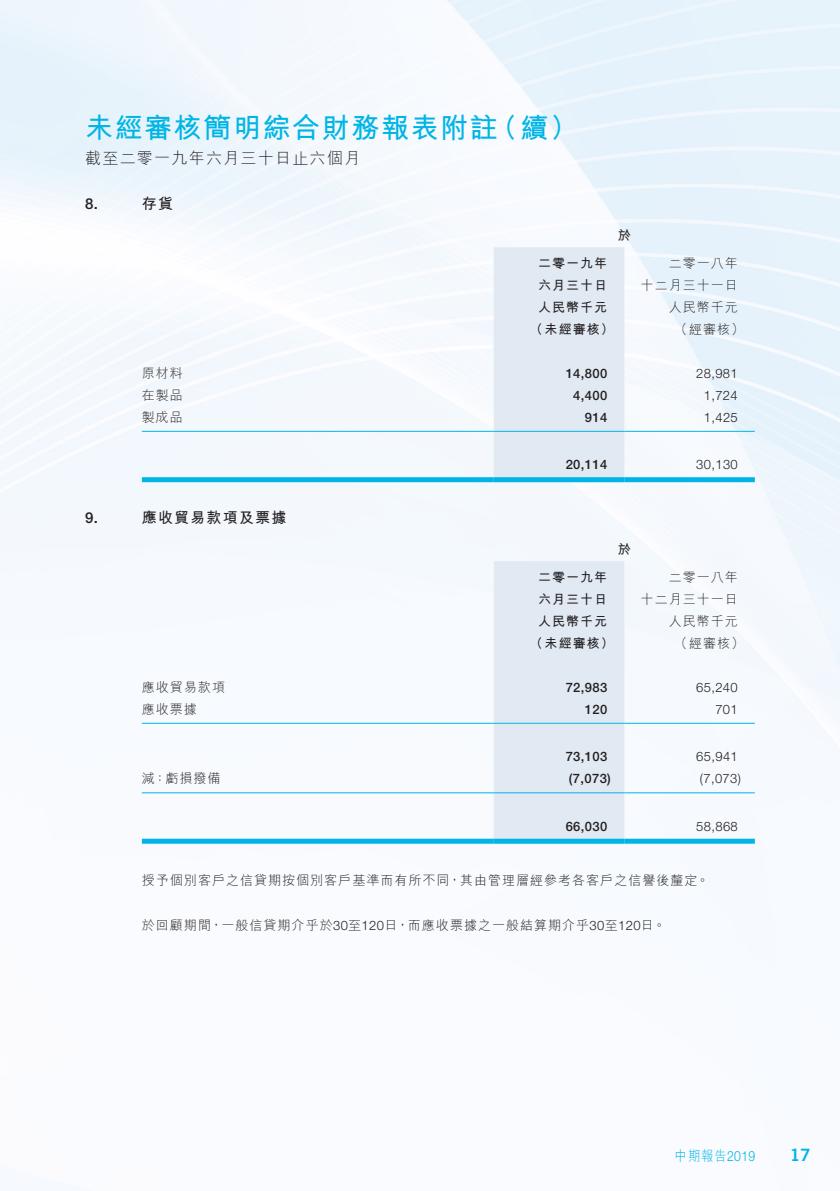
<style>
.page{position:relative;width:840px;height:1191px;background:#fff}
.page>*{position:absolute;margin:0;border:0;box-sizing:border-box;transform-origin:0 0}
.t1{font:700 28px "M Hei HK";letter-spacing:.055em;color:#00b5e6}
.t2{font:17px "Trade Gothic LT Std Bd 2";color:#00b5e6}
.t3{font:300 16px "M Hei HK";letter-spacing:.08em;color:#231f20}
.t4{font:700 15px "M Hei HK";letter-spacing:.08em;color:#231f20}
.t5{font:500 15px "Helvetica Neue LT Std";color:#231f20}
.t6{font:300 14px "M Hei HK";color:#00b5e6;scale:.87 1}
.t7{font:300 13px/22px "M Hei HK";letter-spacing:.08em;color:#231f20;text-align:right}
.t8{font:300 13px "Helvetica Neue LT Std";letter-spacing:.03em;color:#231f20}
.t9{font:500 13px "Helvetica Neue LT Std";letter-spacing:.03em;color:#231f20}
.t10{font:700 13px/22px "M Hei HK";letter-spacing:.08em;color:#231f20}
.s1{font-family:"Helvetica Neue LT Std"}
</style>
<div class="page">
<img style="left:0;top:0;width:839px;height:844px">
<div style="left:493px;top:247px;width:131px;height:230px;background:#e1e9f3"></div>
<hr style="left:142px;top:431px;width:351px;height:1px;background:#00b5e6">
<hr style="left:493px;top:431px;width:131px;height:1px;background:#00b5e6">
<hr style="left:624px;top:431px;width:130px;height:1px;background:#00b5e6">
<div style="left:142px;top:477px;width:351px;height:5px;background:#00b5e6"></div>
<div style="left:493px;top:477px;width:131px;height:5px;background:#00b5e6"></div>
<div style="left:624px;top:477px;width:130px;height:5px;background:#00b5e6"></div>
<div style="left:493px;top:561px;width:131px;height:277px;background:#e1e9f3"></div>
<hr style="left:142px;top:723px;width:351px;height:1px;background:#00b5e6">
<hr style="left:493px;top:723px;width:131px;height:1px;background:#00b5e6">
<hr style="left:624px;top:723px;width:130px;height:1px;background:#00b5e6">
<hr style="left:142px;top:792px;width:351px;height:1px;background:#00b5e6">
<hr style="left:493px;top:792px;width:131px;height:1px;background:#00b5e6">
<hr style="left:624px;top:792px;width:130px;height:1px;background:#00b5e6">
<div style="left:142px;top:838px;width:351px;height:5px;background:#00b5e6"></div>
<div style="left:493px;top:838px;width:131px;height:5px;background:#00b5e6"></div>
<div style="left:624px;top:838px;width:130px;height:5px;background:#00b5e6"></div>
<h1 class="t1" style="left:85px;top:108px;width:414px">未經審核簡明綜合財務報表附註</h1>
<p class="t3" style="left:85px;top:150px;width:276px">截至二零一九年六月三十日止六個月</p>
<p class="t4" style="left:142px;top:193px;width:33px">存貨</p>
<p class="t5" style="left:85px;top:195px;width:14px">8.</p>
<h1 class="t1" style="left:489px;top:108px;width:90px">（續(</h1>
<p class="t10" style="left:617px;top:223px;width:14px">於</p>
<p class="t10" style="left:538px;top:251px;width:71px">二零一九年六月三十日</p>
<p class="t7" style="left:640px;top:252px;width:99px">二零一八年<br>十二月三十一日人民幣千元</p>
<p class="t10" style="left:538px;top:295px;width:71px">人民幣千元</p>
<p class="t10" style="left:529px;top:317px;width:85px">（未經審核）</p>
<p class="t7" style="left:674px;top:318px;width:71px">（經審核(</p>
<p class="t7" style="left:142px;top:362px;width:43px">原材料</p>
<p class="t9" style="left:565px;top:365px;width:43px">14,800</p>
<p class="t8" style="left:695px;top:365px;width:43px">28,981</p>
<p class="t7" style="left:142px;top:384px;width:43px">在製品</p>
<p class="t9" style="left:573px;top:387px;width:35px">4,400</p>
<p class="t8" style="left:703px;top:387px;width:35px">1,724</p>
<p class="t7" style="left:142px;top:406px;width:43px">製成品</p>
<p class="t9" style="left:584px;top:409px;width:24px">914</p>
<p class="t8" style="left:703px;top:409px;width:35px">1,425</p>
<p class="t9" style="left:565px;top:457px;width:43px">20,114</p>
<p class="t8" style="left:695px;top:456px;width:43px">30,130</p>
<p class="t5" style="left:85px;top:509px;width:14px">9.</p>
<p class="t4" style="left:142px;top:506px;width:146px">應收貿易款項及票據</p>
<p class="t7" style="left:142px;top:675px;width:85px">應收貿易款項</p>
<p class="t7" style="left:142px;top:697px;width:57px">應收票據</p>
<p class="t7" style="left:142px;top:767px;width:80px">減：虧損撥備</p>
<p class="t10" style="left:617px;top:537px;width:14px">於</p>
<p class="t10" style="left:538px;top:564px;width:71px">二零一九年六月三十日</p>
<p class="t7" style="left:640px;top:565px;width:99px">二零一八年<br>十二月三十一日人民幣千元</p>
<p class="t10" style="left:538px;top:608px;width:71px">人民幣千元</p>
<p class="t10" style="left:529px;top:630px;width:85px">（未經審核）</p>
<p class="t7" style="left:674px;top:631px;width:71px">（經審核(</p>
<p class="t9" style="left:565px;top:679px;width:43px">72,983</p>
<p class="t8" style="left:695px;top:679px;width:43px">65,240</p>
<p class="t9" style="left:584px;top:701px;width:24px">120</p>
<p class="t8" style="left:715px;top:701px;width:24px">701</p>
<p class="t9" style="left:565px;top:748px;width:43px">73,103</p>
<p class="t8" style="left:695px;top:748px;width:43px">65,941</p>
<p class="t9" style="left:568px;top:770px;width:43px">)7,073(</p>
<p class="t8" style="left:699px;top:770px;width:42px">)7,073(</p>
<p class="t9" style="left:565px;top:818px;width:43px">66,030</p>
<p class="t8" style="left:695px;top:818px;width:43px">58,868</p>
<p class="t7" style="left:142px;top:869px;width:568px">授予個別客戶之信貸期按個別客戶基準而有所不同，其由管理層經參考各客戶之信譽後釐定。</p>
<p class="t7" style="left:142px;top:914px;width:525px">於回顧期間，一般信貸期介乎於<span class="s1">30</span>至<span class="s1">120</span>日，而應收票據之一般結算期介乎<span class="s1">30</span>至<span class="s1">120</span>日。</p>
<p class="t6" style="left:674px;top:1148px;width:94px">中期報告<span class="s1">2019</span></p>
<h2 class="t2" style="left:789px;top:1144px;width:22px">17</h2>
</div>
